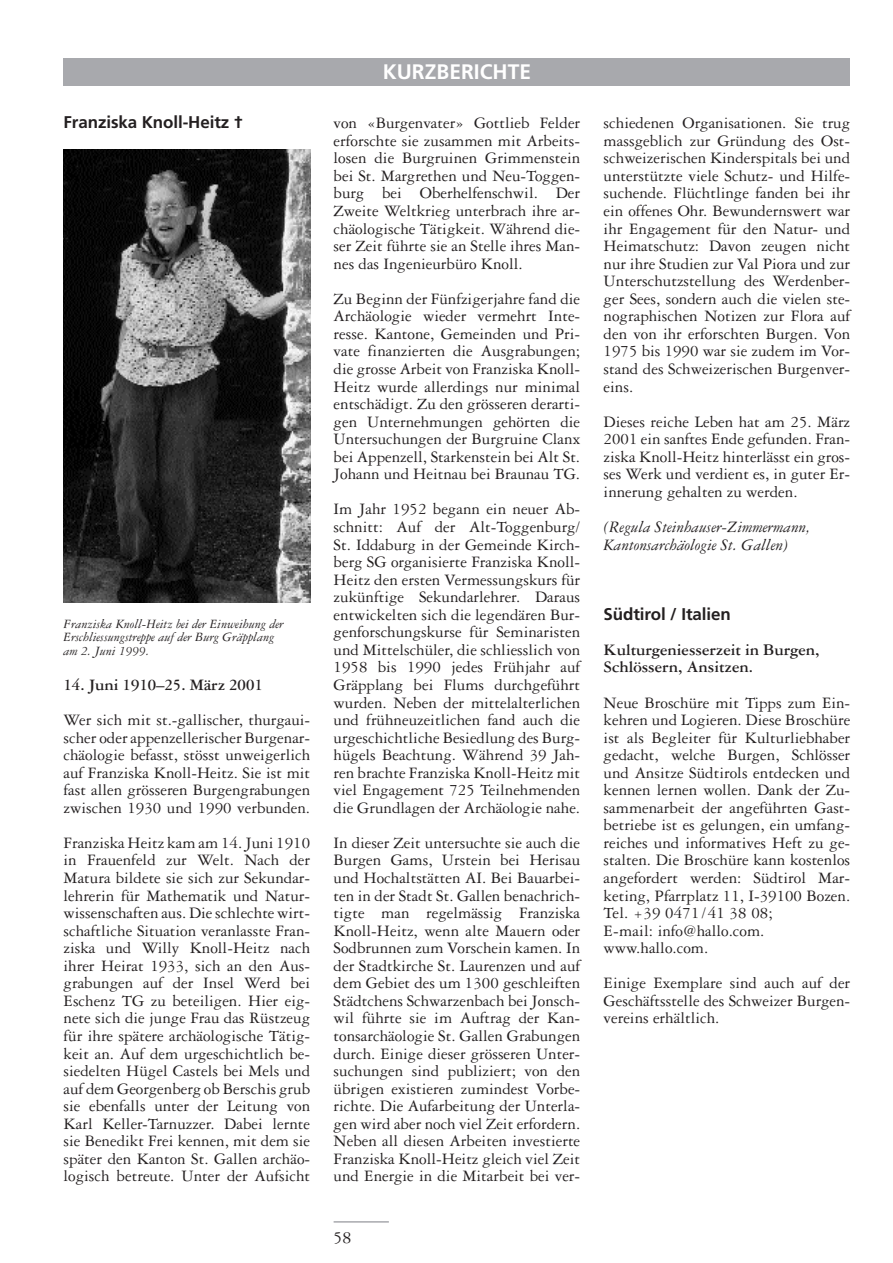
<style>
.page{position:relative;width:893px;height:1263px;background:#fff}
.page>*{position:absolute;margin:0;border:0;box-sizing:border-box;transform-origin:0 0}
.t1{font:700 21px "Frutiger";color:#fff}
.t2{font:18px "Garamond Three";color:#231f20}
.t3{font:16.95px/17.5px "Garamond Three";color:#231f20;text-align:justify}
.t4{font:700 16.95px/17.5px "Garamond Three";letter-spacing:-.005em;color:#231f20}
.t5{font:italic 16.95px/17.5px "Garamond Three";color:#231f20}
.t6{font:700 16.95px "Frutiger";letter-spacing:-.005em;color:#231f20}
.t7{font:italic 13.5px/13.5px "Garamond Three";color:#231f20}
</style>
<div class="page">
<hr style="left:334px;top:1221px;width:55px;height:1px;background:#a8a9ad">
<div style="left:64px;top:58px;width:786px;height:28px;background:#a8a9ad"></div>
<img style="left:64px;top:149px;width:246px;height:453px">
<p class="t6" style="left:64px;top:116px;width:181px">Franziska Knoll-Heitz †</p>
<p class="t7" style="left:64px;top:618px;width:222px">Franziska Knoll-Heitz bei der Einweihung der<br>Erschliessungstreppe auf der Burg Gräpplang am 2. Juni 1999.</p>
<p class="t4" style="left:64px;top:677px;width:201px">14. Juni 1910–25. März 2001</p>
<p class="t3" style="left:64px;top:712px;width:248px">Wer sich mit st.-gallischer, thurgaui&shy;scher oder appenzellerischer Burgenar&shy;chäologie befasst, stösst unweigerlich auf Franziska Knoll-Heitz. Sie ist mit fast allen grösseren Burgengrabungen zwischen 1930 und 1990 verbunden.</p>
<p class="t3" style="left:64px;top:835px;width:248px">Franziska Heitz kam am 14. Juni 1910 in Frauenfeld zur Welt. Nach der Matura bildete sie sich zur Sekundar&shy;lehrerin für Mathematik und Natur&shy;wissenschaften aus. Die schlechte wirt&shy;schaftliche Situation veranlasste Fran&shy;ziska und Willy Knoll-Heitz nach ihrer Heirat 1933, sich an den Aus&shy;grabungen auf der Insel Werd bei Eschenz TG zu beteiligen. Hier eig&shy;nete sich die junge Frau das Rüstzeug für ihre spätere archäologische Tätig&shy;keit an. Auf dem urgeschichtlich be&shy;siedelten Hügel Castels bei Mels und auf dem Georgenberg ob Berschis grub sie ebenfalls unter der Leitung von Karl Keller-Tarnuzzer. Dabei lernte sie Benedikt Frei kennen, mit dem sie später den Kanton St. Gallen archäo&shy;logisch betreute. Unter der Aufsicht</p>
<p class="t1" style="left:383px;top:64px;width:150px">KURZBERICHTE</p>
<p class="t3" style="left:334px;top:116px;width:248px">von «Burgenvater» Gottlieb Felder erforschte sie zusammen mit Arbeits&shy;losen die Burgruinen Grimmenstein bei St. Margrethen und Neu-Toggen&shy;burg bei Oberhelfenschwil. Der Zweite Weltkrieg unterbrach ihre ar&shy;chäologische Tätigkeit. Während die&shy;ser Zeit führte sie an Stelle ihres Man&shy;nes das Ingenieurbüro Knoll.</p>
<p class="t3" style="left:334px;top:291px;width:248px">Zu Beginn der Fünfzigerjahre fand die Archäologie wieder vermehrt Inte&shy;resse. Kantone, Gemeinden und Pri&shy;vate finanzierten die Ausgrabungen; die grosse Arbeit von Franziska Knoll-Heitz wurde allerdings nur minimal entschädigt. Zu den grösseren derarti&shy;gen Unternehmungen gehörten die Untersuchungen der Burgruine Clanx bei Appenzell, Starkenstein bei Alt St.<br>Johann und Heitnau bei Braunau TG.</p>
<p class="t3" style="left:334px;top:502px;width:248px">Im Jahr 1952 begann ein neuer Ab&shy;schnitt: Auf der Alt-Toggenburg/ St. Iddaburg in der Gemeinde Kirch&shy;berg SG organisierte Franziska Knoll-Heitz den ersten Vermessungskurs für zukünftige Sekundarlehrer. Daraus entwickelten sich die legendären Bur&shy;genforschungskurse für Seminaristen und Mittelschüler, die schliesslich von 1958 bis 1990 jedes Frühjahr auf Gräpplang bei Flums durchgeführt wurden. Neben der mittelalterlichen und frühneuzeitlichen fand auch die urgeschichtliche Besiedlung des Burg&shy;hügels Beachtung. Während 39 Jah&shy;ren brachte Franziska Knoll-Heitz mit viel Engagement 725 Teilnehmenden die Grundlagen der Archäologie nahe.</p>
<p class="t3" style="left:334px;top:835px;width:248px">In dieser Zeit untersuchte sie auch die Burgen Gams, Urstein bei Herisau und Hochaltstätten AI. Bei Bauarbei&shy;ten in der Stadt St. Gallen benachrich&shy;tigte man regelmässig Franziska Knoll-Heitz, wenn alte Mauern oder Sodbrunnen zum Vorschein kamen. In der Stadtkirche St. Laurenzen und auf dem Gebiet des um 1300 geschleiften Städtchens Schwarzenbach bei Jonsch&shy;wil führte sie im Auftrag der Kan&shy;tonsarchäologie St. Gallen Grabungen durch. Einige dieser grösseren Unter&shy;suchungen sind publiziert; von den übrigen existieren zumindest Vorbe&shy;richte. Die Aufarbeitung der Unterla&shy;gen wird aber noch viel Zeit erfordern.<br>Neben all diesen Arbeiten investierte Franziska Knoll-Heitz gleich viel Zeit und Energie in die Mitarbeit bei ver-</p>
<p class="t2" style="left:334px;top:1231px;width:19px">58</p>
<p class="t3" style="left:604px;top:116px;width:248px">schiedenen Organisationen. Sie trug massgeblich zur Gründung des Ost&shy;schweizerischen Kinderspitals bei und unterstützte viele Schutz- und Hilfe&shy;suchende. Flüchtlinge fanden bei ihr ein offenes Ohr. Bewundernswert war ihr Engagement für den Natur- und Heimatschutz: Davon zeugen nicht nur ihre Studien zur Val Piora und zur Unterschutzstellung des Werdenber&shy;ger Sees, sondern auch die vielen ste&shy;nographischen Notizen zur Flora auf den von ihr erforschten Burgen. Von 1975 bis 1990 war sie zudem im Vor&shy;stand des Schweizerischen Burgenver&shy;eins.</p>
<p class="t3" style="left:604px;top:414px;width:248px">Dieses reiche Leben hat am 25. März 2001 ein sanftes Ende gefunden. Fran&shy;ziska Knoll-Heitz hinterlässt ein gros&shy;ses Werk und verdient es, in guter Er&shy;innerung gehalten zu werden.</p>
<p class="t5" style="left:604px;top:519px;width:208px">(Regula Steinhauser-Zimmermann,<br>Kantonsarchäologie St. Gallen)</p>
<p class="t6" style="left:604px;top:607px;width:129px">Südtirol / Italien</p>
<p class="t4" style="left:604px;top:642px;width:217px">Kulturgeniesserzeit in Burgen,<br>Schlössern, Ansitzen.</p>
<p class="t3" style="left:604px;top:695px;width:248px;text-align:left">Neue Broschüre mit Tipps zum Ein&shy;kehren und Logieren. Diese Broschüre ist als Begleiter für Kulturliebhaber gedacht, welche Burgen, Schlösser und Ansitze Südtirols entdecken und kennen lernen wollen. Dank der Zu&shy;sammenarbeit der angeführten Gast&shy;betriebe ist es gelungen, ein umfang&shy;reiches und informatives Heft zu ge&shy;stalten. Die Broschüre kann kostenlos angefordert werden: Südtirol Mar&shy;keting, Pfarrplatz 11, I-39100 Bozen.<br>Tel. +39 0471/41 38 08;<br>E-mail: info@hallo.com. www.hallo.com.</p>
<p class="t3" style="left:604px;top:976px;width:248px">Einige Exemplare sind auch auf der Geschäftsstelle des Schweizer Burgen&shy;vereins erhältlich.</p>
</div>
